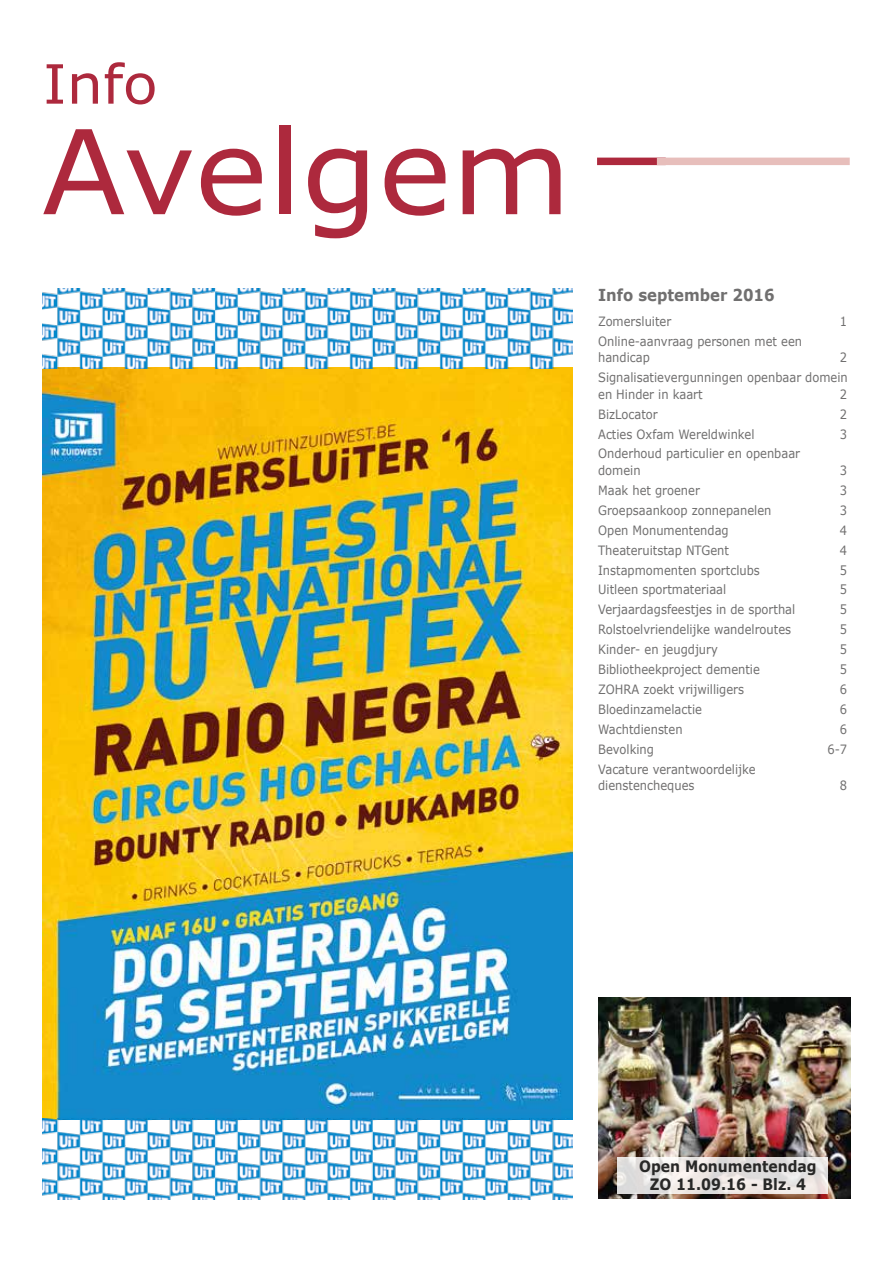
<style>
.page{position:relative;width:893px;height:1263px;background:#fff}
.page>*{position:absolute;margin:0;border:0;box-sizing:border-box;transform-origin:0 0}
.t1{font:116.85px "Verdana";color:#ad293d;scale:1.05 1}
.t2{font:54.15px "Verdana";color:#ad293d;scale:1.05 1}
.t3{font:700 16.5px "Verdana";color:#706f6f;scale:.9 1}
.t4{font:700 15.6px/18px "Verdana";color:#282827;text-align:center;scale:.89 1}
.t5{font:12.9px/16.5px "Verdana";color:#706f6f;scale:.89 1}
</style>
<div class="page">
<div style="left:597px;top:158px;width:69px;height:7px;background:#ad293d"></div>
<div style="left:657px;top:158px;width:193px;height:7px;background:#e7bebb"></div>
<img style="left:43px;top:288px;width:530px;height:911px">
<img style="left:598px;top:997px;width:252px;height:201px">
<svg style="left:618px;top:1158px;width:210px;height:36px"></svg>
<h2 class="t2" style="left:43px;top:47px;width:111px">Info</h2>
<h1 class="t1" style="left:42px;top:91px;width:506px">Avelgem</h1>
<p class="t3" style="left:598px;top:283px;width:198px">Info september 2016</p>
<p class="t5" style="left:598px;top:313px;width:84px">Zomersluiter</p>
<p class="t5" style="left:840px;top:313px;width:10px">1</p>
<p class="t5" style="left:598px;top:333px;width:231px">Online-aanvraag personen met een handicap</p>
<p class="t5" style="left:598px;top:348px;width:282px;line-height:20px;text-align:right">2<br>Signalisatievergunningen openbaar domein</p>
<p class="t5" style="left:598px;top:386px;width:119px">en Hinder in kaart</p>
<p class="t5" style="left:840px;top:386px;width:10px">2</p>
<p class="t5" style="left:598px;top:406px;width:69px">BizLocator</p>
<p class="t5" style="left:840px;top:406px;width:10px">2</p>
<p class="t5" style="left:598px;top:425px;width:177px">Acties Oxfam Wereldwinkel</p>
<p class="t5" style="left:840px;top:425px;width:10px">3</p>
<p class="t5" style="left:598px;top:445px;width:228px">Onderhoud particulier en openbaar domein</p>
<p class="t5" style="left:840px;top:462px;width:10px">3</p>
<p class="t5" style="left:598px;top:482px;width:116px">Maak het groener</p>
<p class="t5" style="left:840px;top:482px;width:10px">3</p>
<p class="t5" style="left:598px;top:502px;width:196px">Groepsaankoop zonnepanelen</p>
<p class="t5" style="left:840px;top:502px;width:10px">3</p>
<p class="t5" style="left:598px;top:522px;width:148px">Open Monumentendag</p>
<p class="t5" style="left:840px;top:522px;width:10px">4</p>
<p class="t5" style="left:598px;top:541px;width:148px">Theateruitstap NTGent</p>
<p class="t5" style="left:840px;top:541px;width:10px">4</p>
<p class="t5" style="left:598px;top:561px;width:183px">Instapmomenten sportclubs</p>
<p class="t5" style="left:840px;top:561px;width:10px">5</p>
<p class="t5" style="left:598px;top:581px;width:145px">Uitleen sportmateriaal</p>
<p class="t5" style="left:840px;top:581px;width:10px">5</p>
<p class="t5" style="left:598px;top:601px;width:223px">Verjaardagsfeestjes in de sporthal</p>
<p class="t5" style="left:840px;top:601px;width:10px">5</p>
<p class="t5" style="left:598px;top:621px;width:218px">Rolstoelvriendelijke wandelroutes</p>
<p class="t5" style="left:840px;top:621px;width:10px">5</p>
<p class="t5" style="left:598px;top:641px;width:136px">Kinder- en jeugdjury</p>
<p class="t5" style="left:840px;top:641px;width:10px">5</p>
<p class="t5" style="left:598px;top:661px;width:183px">Bibliotheekproject dementie</p>
<p class="t5" style="left:840px;top:661px;width:10px">5</p>
<p class="t5" style="left:598px;top:681px;width:166px">ZOHRA zoekt vrijwilligers</p>
<p class="t5" style="left:840px;top:681px;width:10px">6</p>
<p class="t5" style="left:598px;top:701px;width:118px">Bloedinzamelactie</p>
<p class="t5" style="left:840px;top:701px;width:10px">6</p>
<p class="t5" style="left:598px;top:721px;width:96px">Wachtdiensten</p>
<p class="t5" style="left:840px;top:721px;width:10px">6</p>
<p class="t5" style="left:598px;top:740px;width:64px">Bevolking</p>
<p class="t5" style="left:827px;top:740px;width:24px">6-7</p>
<p class="t5" style="left:598px;top:760px;width:178px">Vacature verantwoordelijke dienstencheques</p>
<p class="t5" style="left:840px;top:777px;width:10px">8</p>
<p class="t4" style="left:639px;top:1157px;width:201px">Open Monumentendag<br>ZO 11.09.16 - Blz. 4</p>
</div>
